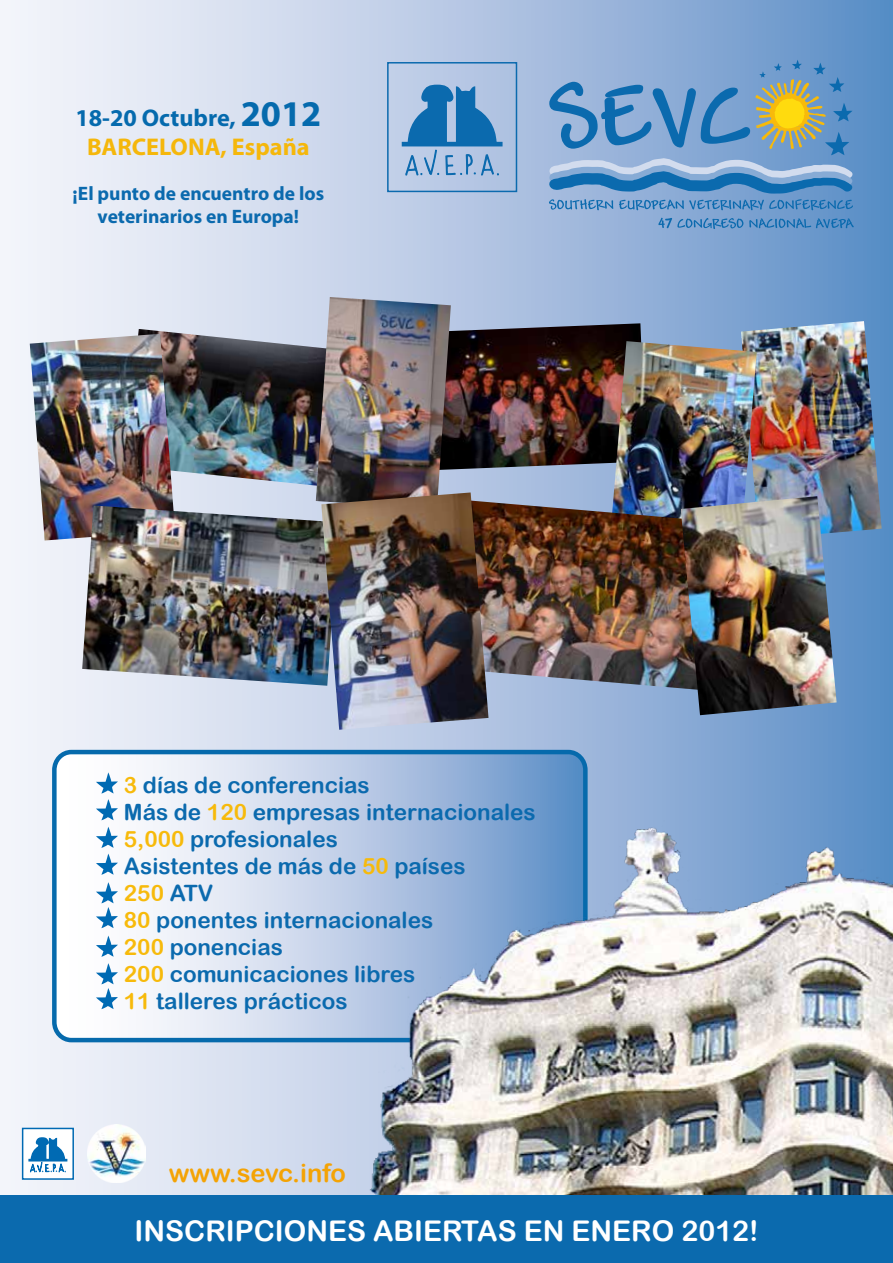
<style>
.page{position:relative;width:893px;height:1263px;background:#fff}
.page>*{position:absolute;margin:0;border:0;box-sizing:border-box;transform-origin:0 0}
.t1{font:28.5px "Arial Rounded MT Bold";color:#fff}
.t2{font:25.5px "Arial Rounded MT Bold";color:#f4a305}
.t3{font:700 24.3px/29.1px "Myriad Pro";color:#f5b70b;text-align:center}
.t4{font:22.5px/27px "Arial Rounded MT Bold";color:#0b6aae}
.t5{font:700 19.5px/23.4px "Myriad Pro";color:#0b6aae;text-align:center}
.s1{color:#056aad}
.s2{font-size:36.3px;color:#056aad}
.s3{color:#f7ba0b}
</style>
<div class="page">
<div style="left:0;top:0;width:893px;height:1263px;background:linear-gradient(to right,#fffcfe,#6391c8)"></div>
<img style="left:741px;top:321px;width:141px;height:218px">
<img style="left:125px;top:329px;width:191px;height:158px">
<img style="left:451px;top:323px;width:195px;height:147px">
<svg style="left:54px;top:752px;width:531px;height:288px"></svg>
<div style="left:52px;top:750px;width:536px;height:292px;border:4px solid #066aac;border-radius:17px"></div>
<img style="left:356px;top:807px;width:537px;height:388px">
<svg style="left:749px;top:218px;width:105px;height:10px"></svg>
<svg style="left:545px;top:60px;width:310px;height:150px;background:#759fc4"></svg>
<svg style="left:658px;top:218px;width:85px;height:11px"></svg>
<div style="left:387px;top:62px;width:130px;height:130px;border:1px solid #0b6aae"></div>
<svg style="left:401px;top:84px;width:102px;height:92px;background:#6c9fcc"></svg>
<div style="left:0;top:1195px;width:893px;height:68px;background:#0b6aae"></div>
<svg style="left:96px;top:772px;width:22px;height:48px"></svg>
<svg style="left:96px;top:827px;width:22px;height:48px"></svg>
<svg style="left:96px;top:882px;width:22px;height:46px"></svg>
<svg style="left:96px;top:935px;width:22px;height:22px"></svg>
<svg style="left:96px;top:963px;width:22px;height:46px"></svg>
<img style="left:87px;top:1125px;width:58px;height:58px">
<div style="left:23px;top:1128px;width:50px;height:51px;background:#fff"></div>
<svg style="left:28px;top:1137px;width:40px;height:36px"></svg>
<div style="left:22px;top:1128px;width:52px;height:52px;border:2px solid #006ab3"></div>
<img style="left:30px;top:334px;width:145px;height:206px">
<img style="left:316px;top:297px;width:135px;height:208px">
<img style="left:610px;top:341px;width:147px;height:157px">
<img style="left:82px;top:505px;width:239px;height:181px">
<img style="left:488px;top:498px;width:193px;height:192px">
<img style="left:681px;top:496px;width:156px;height:219px">
<img style="left:321px;top:492px;width:167px;height:238px">
<p class="t3" style="left:75px;top:102px;width:248px"><span class="s1">18-20 Octubre,</span> <span class="s2">2012<br></span>BARCELONA, España</p>
<p class="t5" style="left:73px;top:181px;width:253px">¡El punto de encuentro de los veterinarios en Europa!</p>
<p class="t4" style="left:124px;top:771px;width:413px"><span class="s3">3</span> días de conferencias<br>Más de <span class="s3">120</span> empresas internacionales<br><span class="s3">5,000</span> profesionales<br>Asistentes de más de <span class="s3">50</span> países<br><span class="s3">250</span> ATV<br><span class="s3">80</span> ponentes internacionales<br><span class="s3">200</span> ponencias<br><span class="s3">200</span> comunicaciones libres<br><span class="s3">11</span> talleres prácticos</p>
<p class="t2" style="left:169px;top:1158px;width:179px">www.sevc.info</p>
<p class="t1" style="left:135px;top:1214px;width:626px">INSCRIPCIONES ABIERTAS EN ENERO 2012!</p>
</div>
